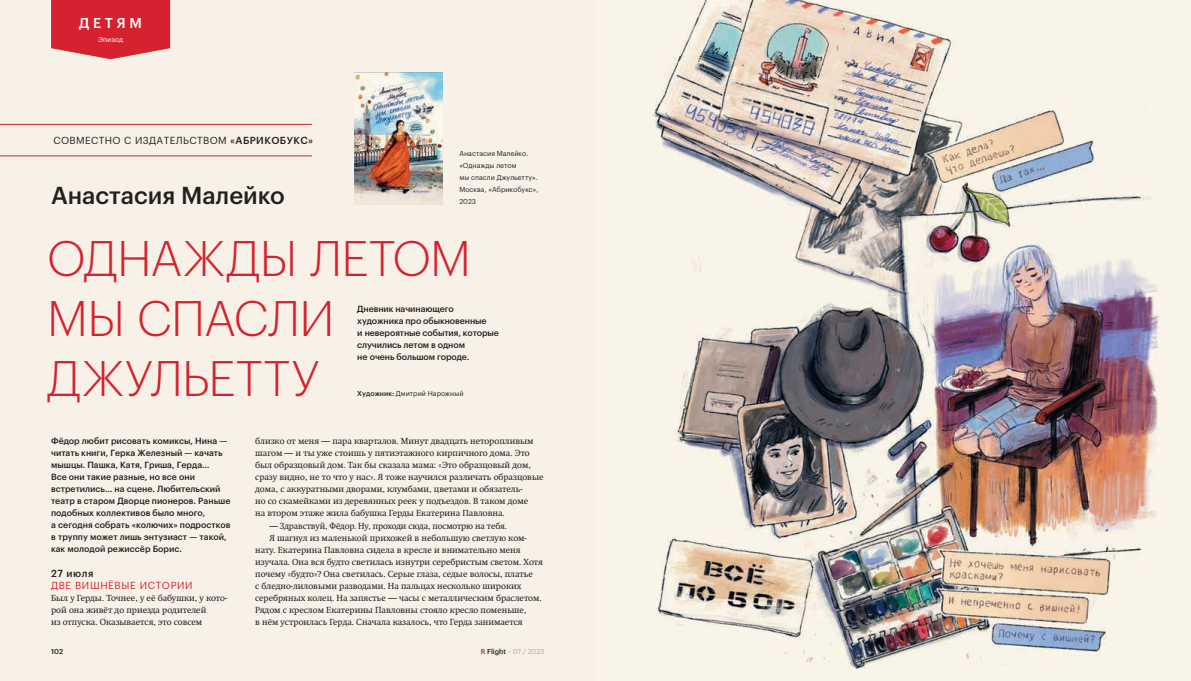
<style>
.page{position:relative;width:1191px;height:681px;background:#fff}
.page>*{position:absolute;margin:0;border:0;box-sizing:border-box;transform-origin:0 0}
.t1{font:300 48.8px/60px "Graphik Cy";letter-spacing:-.02em;color:#d6212e}
.t2{font:500 24px "Graphik Cy";color:#231f20}
.t3{font:500 14px "Graphik Cy";letter-spacing:.255em;color:#fff}
.t4{font:10px "Graphik Cy";letter-spacing:.04em;color:#231f20}
.t5{font:10px "Graphik Cy";letter-spacing:.065em;color:#d6212e}
.t6{font:500 10px "Graphik Cy";letter-spacing:.06em;color:#231f20}
.t7{font:8.8px/12px "Swift";color:#231f20}
.t8{font:500 8.8px/12px "Graphik Cy";color:#231f20}
.t9{font:7px/12px "Graphik Cy";color:#231f20}
.t10{font:7px "Graphik Cy";color:#a8a9ad}
.t11{font:7px "Graphik Cy";color:#fff}
.t12{font:500 7px "Graphik Cy";color:#231f20}
.s1{font-weight:500}
.s2{font-weight:500;color:#d6212e}
.s3{font-weight:500;color:#231f20}
</style>
<div class="page">
<div style="left:0;top:0;width:595px;height:680px;background:#f7f1e7"></div>
<svg style="left:51px;top:0;width:119px;height:59px;background:#d8333e"></svg>
<hr style="left:0;top:124px;width:312px;height:1px;background:#d6212e">
<hr style="left:0;top:155px;width:312px;height:1px;background:#d6212e">
<img style="left:354px;top:72px;width:88px;height:132px">
<img style="left:595px;top:0;width:596px;height:680px">
<h3 class="t3" style="left:79px;top:18px;width:64px">ДЕТЯМ</h3>
<p class="t11" style="left:98px;top:36px;width:27px">Эпизод</p>
<p class="t4" style="left:53px;top:136px;width:261px">СОВМЕСТНО С ИЗДАТЕЛЬСТВОМ <span class="s1">«АБРИКОБУКС»</span></p>
<h2 class="t2" style="left:51px;top:186px;width:235px">Анастасия Малейко</h2>
<p class="t9" style="left:459px;top:148px;width:80px">Анастасия Малейко. «Однажды летом<br>мы спасли Джульетту».<br>Москва, «Абрикобукс»,</p>
<p class="t9" style="left:459px;top:196px;width:18px">2023</p>
<h1 class="t1" style="left:47px;top:232px;width:425px">ОДНАЖДЫ ЛЕТОМ<br>МЫ СПАСЛИ<br>ДЖУЛЬЕТТУ</h1>
<p class="t8" style="left:357px;top:303px;width:143px">Дневник начинающего художника про обыкновенные<br>и невероятные события, которые случились летом в одном<br>не очень большом городе.</p>
<p class="t9" style="left:357px;top:388px;width:108px"><span class="s1">Художник:</span> Дмитрий Нарожный</p>
<p class="t8" style="left:51px;top:435px;width:181px">Фёдор любит рисовать комиксы, Нина — читать книги, Герка Железный — качать мышцы. Пашка, Катя, Гриша, Герда…<br>Все они такие разные, но все они встретились… на сцене. Любительский театр в старом Дворце пионеров. Раньше подобных коллективов было много,<br>а сегодня собрать «колючих» подростков в труппу может лишь энтузиаст — такой, как молодой режиссёр Борис.</p>
<p class="t6" style="left:51px;top:568px;width:44px">27 июля</p>
<p class="t5" style="left:51px;top:580px;width:143px">ДВЕ ВИШНЁВЫЕ ИСТОРИИ</p>
<p class="t7" style="left:51px;top:592px;width:178px">Был у Герды. Точнее, у её бабушки, у кото&shy;рой она живёт до приезда родителей<br>из отпуска. Оказывается, это совсем</p>
<p class="t12" style="left:51px;top:648px;width:14px">102</p>
<p class="t7" style="left:255px;top:436px;width:290px">близко от меня — пара кварталов. Минут двадцать неторопливым шагом — и ты уже стоишь у пятиэтажного кирпичного дома. Это был образцовый дом. Так бы сказала мама: «Это образцовый дом, сразу видно, не то что у нас». Я тоже научился различать образцовые дома, с аккуратными дворами, клумбами, цветами и обязатель-<br>но со скамейками из деревянных реек у подъездов. В таком доме<br>на втором этаже жила бабушка Герды Екатерина Павловна.</p>
<p class="t7" style="left:269px;top:520px;width:239px">— Здравствуй, Фёдор. Ну, проходи сюда, посмотрю на тебя.</p>
<p class="t7" style="left:269px;top:532px;width:259px">Я шагнул из маленькой прихожей в небольшую светлую ком-</p>
<p class="t7" style="left:255px;top:544px;width:267px">нату. Екатерина Павловна сидела в кресле и внимательно меня</p>
<p class="t7" style="left:255px;top:556px;width:289px">изучала. Она вся будто светилась изнутри серебристым светом. Хотя</p>
<p class="t7" style="left:255px;top:568px;width:279px">почему «будто»? Она светилась. Серые глаза, седые волосы, платье</p>
<p class="t7" style="left:255px;top:580px;width:268px">с бледно-лиловыми разводами. На пальцах несколько широких</p>
<p class="t7" style="left:255px;top:592px;width:288px">серебряных колец. На запястье — часы с металлическим браслетом.</p>
<p class="t7" style="left:255px;top:604px;width:273px">Рядом с креслом Екатерины Павловны стояло кресло поменьше,</p>
<p class="t7" style="left:255px;top:616px;width:269px">в нём устроилась Герда. Сначала казалось, что Герда занимается</p>
<p class="t10" style="left:481px;top:648px;width:65px"><span class="s2">R</span> <span class="s3">Flight</span> ~ 07 / 2023</p>
</div>
